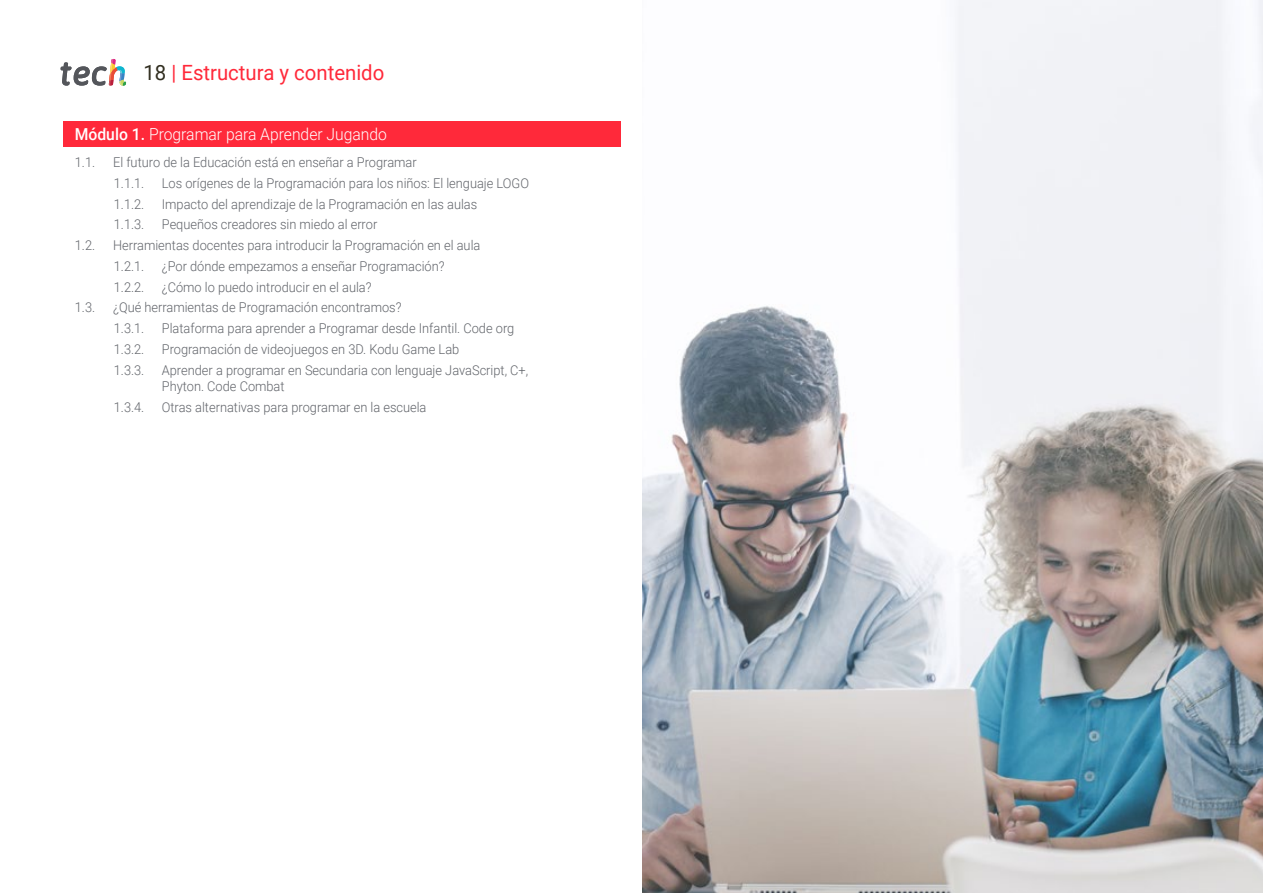
<style>
.page{position:relative;width:1263px;height:893px;background:#fff}
.page>*{position:absolute;margin:0;border:0;box-sizing:border-box;transform-origin:0 0}
.t1{font:21px "Roboto";color:#ff293a}
.t2{font:300 16.5px "Roboto";color:#fff;scale:.95 1}
.t3{font:300 13.5px/20.7px "Roboto";color:#61646a;scale:.95 1}
.s1{color:#312e20}
.s2{font-weight:500}
</style>
<div class="page">
<div style="left:64px;top:121px;width:557px;height:25px;background:#ff293a"></div>
<img style="left:642px;top:0;width:621px;height:893px">
<svg style="left:61px;top:59px;width:65px;height:27px"></svg>
<h1 class="t1" style="left:144px;top:57px;width:242px"><span class="s1">18</span> | Estructura y contenido</h1>
<p class="t2" style="left:75px;top:123px;width:330px"><span class="s2">Módulo 1.</span> Programar para Aprender Jugando</p>
<p class="t3" style="left:75px;top:151px;width:23px">1.1.</p>
<p class="t3" style="left:113px;top:151px;width:321px">El futuro de la Educación está en enseñar a Programar<br>1.1.1.</p>
<p class="t3" style="left:162px;top:172px;width:388px">Los orígenes de la Programación para los niños: El lenguaje LOGO</p>
<p class="t3" style="left:114px;top:193px;width:34px">1.1.2.</p>
<p class="t3" style="left:162px;top:193px;width:334px">Impacto del aprendizaje de la Programación en las aulas</p>
<p class="t3" style="left:114px;top:214px;width:34px">1.1.3.</p>
<p class="t3" style="left:162px;top:214px;width:228px">Pequeños creadores sin miedo al error</p>
<p class="t3" style="left:75px;top:234px;width:23px">1.2.</p>
<p class="t3" style="left:113px;top:234px;width:388px">Herramientas docentes para introducir la Programación en el aula<br>1.2.1.</p>
<p class="t3" style="left:162px;top:255px;width:299px">¿Por dónde empezamos a enseñar Programación?</p>
<p class="t3" style="left:114px;top:276px;width:34px">1.2.2.</p>
<p class="t3" style="left:162px;top:276px;width:222px">¿Cómo lo puedo introducir en el aula?</p>
<p class="t3" style="left:75px;top:297px;width:23px">1.3.</p>
<p class="t3" style="left:113px;top:297px;width:305px">¿Qué herramientas de Programación encontramos?<br>1.3.1.</p>
<p class="t3" style="left:162px;top:317px;width:373px">Plataforma para aprender a Programar desde Infantil. Code org</p>
<p class="t3" style="left:114px;top:338px;width:34px">1.3.2.</p>
<p class="t3" style="left:162px;top:338px;width:315px">Programación de videojuegos en 3D. Kodu Game Lab</p>
<p class="t3" style="left:114px;top:359px;width:34px">1.3.3.</p>
<p class="t3" style="left:162px;top:361px;width:387px;line-height:16.5px">Aprender a programar en Secundaria con lenguaje JavaScript, C+,<br>Phyton. Code Combat</p>
<p class="t3" style="left:114px;top:396px;width:34px">1.3.4.</p>
<p class="t3" style="left:162px;top:396px;width:280px">Otras alternativas para programar en la escuela</p>
</div>
